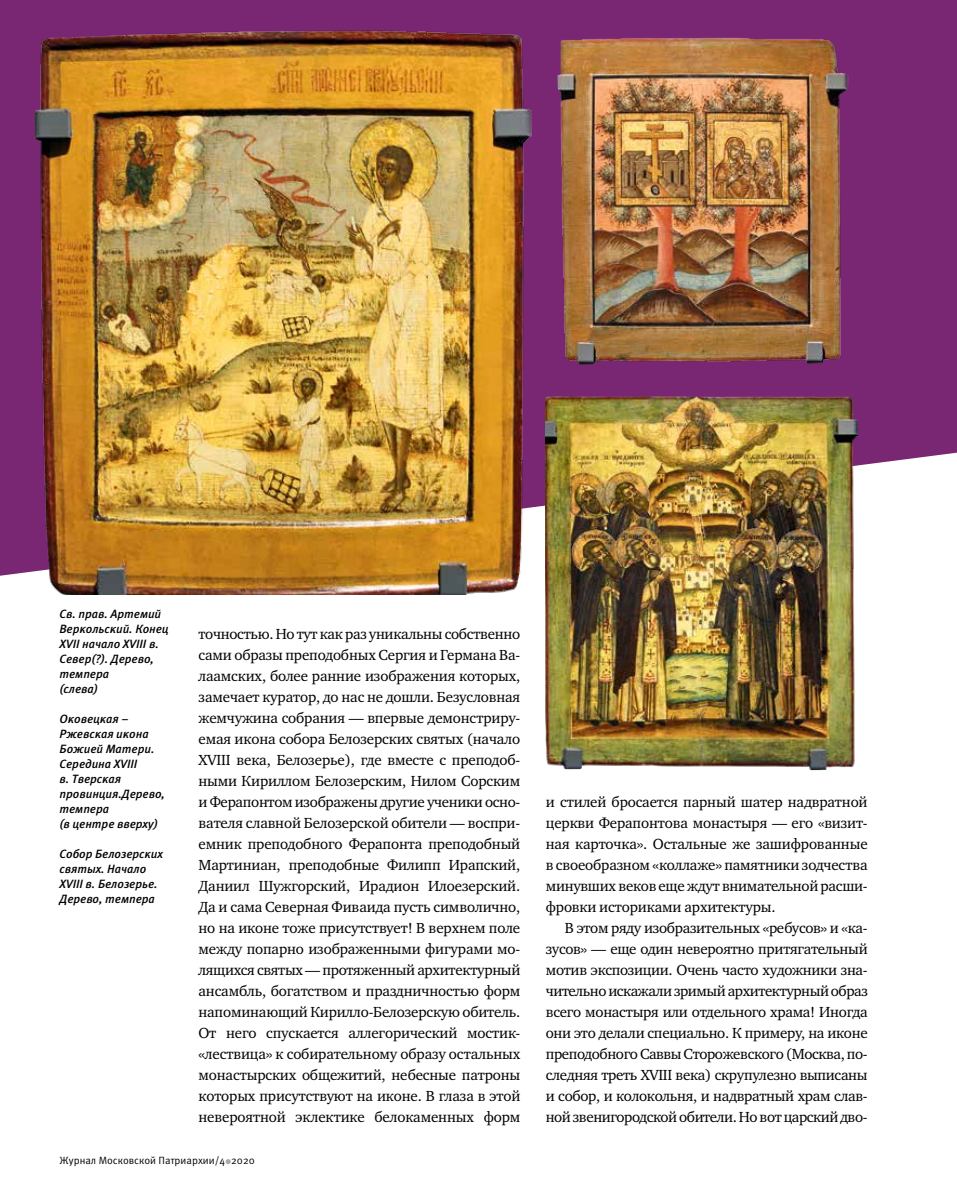
<style>
.page{position:relative;width:957px;height:1191px;background:#fff}
.page>*{position:absolute;margin:0;border:0;box-sizing:border-box;transform-origin:0 0}
.t1{font:15px/21px "Charter ITC";letter-spacing:-.01em;color:#000;text-align:justify}
.t2{font:italic 500 12px/15px "Meta Pro";letter-spacing:-.005em;color:#000}
.t3{font:10.5px "Meta Pro";color:#000}
</style>
<div class="page">
<svg style="left:226px;top:1159px;width:5px;height:5px"></svg>
<svg style="left:0;top:0;width:957px;height:576px;background:#873d81"></svg>
<img style="left:34px;top:24px;width:497px;height:570px">
<img style="left:557px;top:35px;width:291px;height:343px">
<img style="left:546px;top:396px;width:311px;height:375px">
<p class="t2" style="left:60px;top:607px;width:111px">Св. прав. Артемий<br>Веркольский. Конец<br>XVII начало XVIII в.<br>Север(?). Дерево, темпера<br>(слева)</p>
<p class="t2" style="left:60px;top:712px;width:107px">Оковецкая –<br>Ржевская икона<br>Божией Матери.<br>Середина XVIII<br>в. Тверская провинция.Дерево, темпера<br>(в центре вверху)</p>
<p class="t2" style="left:60px;top:847px;width:105px">Собор Белозерских святых. Начало<br>XVIII в. Белозерье.<br>Дерево, темпера</p>
<p class="t1" style="left:198px;top:623px;width:323px">точностью. Но тут как раз уникальны собственно сами образы преподобных Сергия и Германа Ва&shy;лаамских, более ранние изображения которых, замечает куратор, до нас не дошли. Безусловная жемчужина собрания — впервые демонстриру&shy;емая икона собора Белозерских святых (начало XVIII века, Белозерье), где вместе с преподоб&shy;ными Кириллом Белозерским, Нилом Сорским и Ферапонтом изображены другие ученики осно&shy;вателя славной Белозерской обители — воспри&shy;емник преподобного Ферапонта преподобный Мартиниан, преподобные Филипп Ирапский, Даниил Шужгорский, Ирадион Илоезерский.<br>Да и сама Северная Фиваида пусть символично, но на иконе тоже присутствует! В верхнем поле между попарно изображенными фигурами мо&shy;лящихся святых — протяженный архитектурный ансамбль, богатством и праздничностью форм напоминающий Кирилло-Белозерскую обитель.<br>От него спускается аллегорический мостик-«лествица» к собирательному образу остальных монастырских общежитий, небесные патроны которых присутствуют на иконе. В глаза в этой невероятной эклектике белокаменных форм</p>
<p class="t3" style="left:60px;top:1153px;width:197px">Журнал Московской Патриархии/4 2020</p>
<p class="t1" style="left:546px;top:791px;width:323px">и стилей бросается парный шатер надвратной церкви Ферапонтова монастыря — его «визит&shy;ная карточка». Остальные же зашифрованные в своеобразном «коллаже» памятники зодчества минувших веков еще ждут внимательной расши&shy;фровки историками архитектуры.</p>
<p class="t1" style="left:546px;top:917px;width:323px;text-indent:19px">В этом ряду изобразительных «ребусов» и «ка&shy;зусов» — еще один невероятно притягательный мотив экспозиции. Очень часто художники зна&shy;чительно искажали зримый архитектурный образ всего монастыря или отдельного храма! Иногда они это делали специально. К примеру, на иконе преподобного Саввы Сторожевского (Москва, по&shy;следняя треть XVIII века) скрупулезно выписаны и собор, и колокольня, и надвратный храм слав&shy;ной звенигородской обители. Но вот царский дво-</p>
</div>
